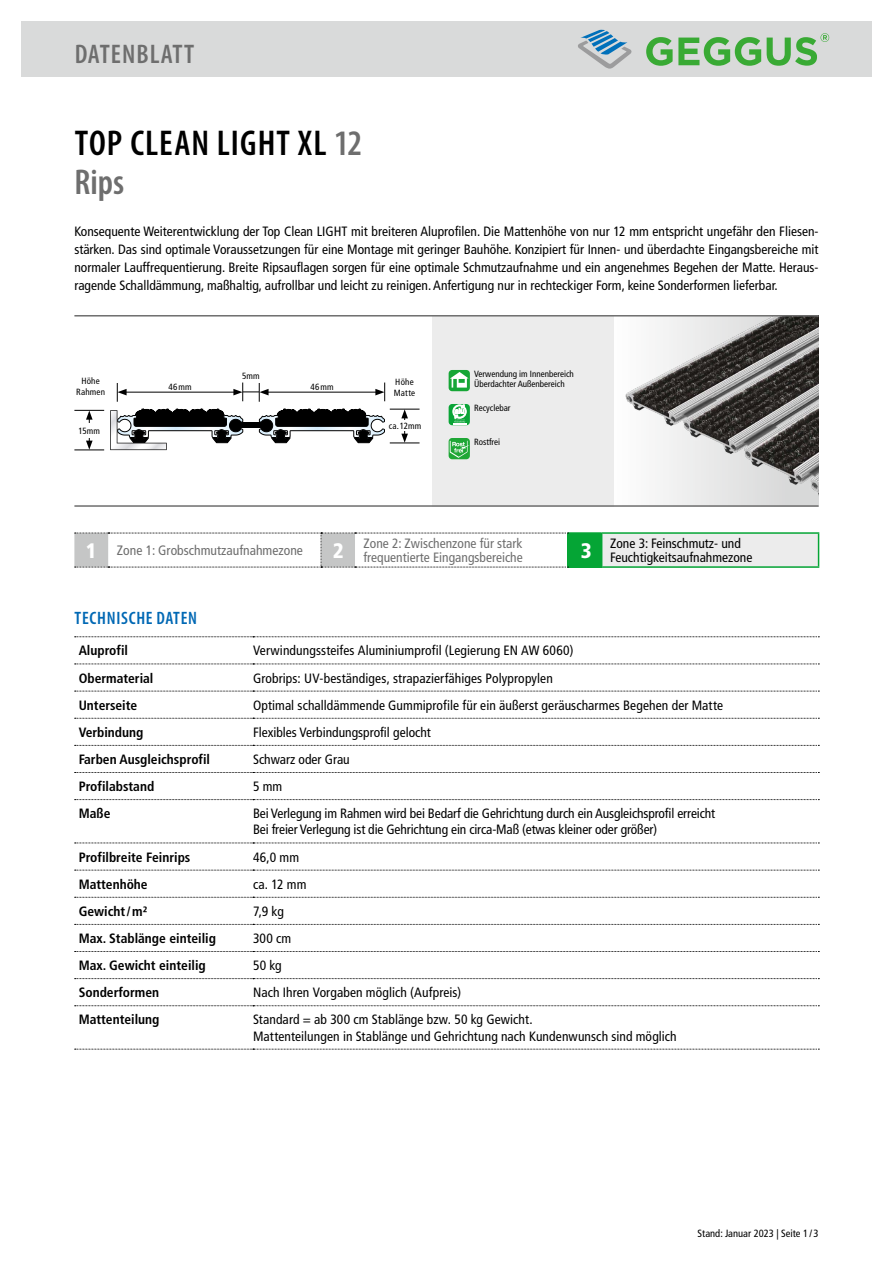
<style>
.page{position:relative;width:893px;height:1263px;background:#fff}
.page>*{position:absolute;margin:0;border:0;box-sizing:border-box;transform-origin:0 0}
.t1{font:600 condensed 36px/39px "Myriad Pro";letter-spacing:.025em;color:#000}
.t2{font:600 condensed 27px "Myriad Pro";letter-spacing:.04em;color:#6e6e6e}
.t3{font:900 condensed 21px "Frutiger LT Std";color:#fff}
.t4{font:600 condensed 18px "Myriad Pro";letter-spacing:.04em;color:#0068b4}
.t5{font:condensed 13.65px "Frutiger LT Std";color:#6e6e6e}
.t6{font:condensed 13.5px/18px "Frutiger LT Std";color:#000}
.t7{font:700 condensed 13.5px "Frutiger LT Std";color:#000}
.t8{font:condensed 13.5px/13.5px "Frutiger LT Std";color:#6e6e6e}
.t9{font:condensed 10.5px "Frutiger LT Std";color:#000}
.t10{font:condensed 9px/10.5px "Frutiger LT Std";color:#000}
.t11{font:condensed 9px/10.5px "Frutiger LT Std";letter-spacing:.02em;color:#000;text-align:center}
.s1{color:#6e6e6e}
.s2{font-weight:900;font-size:21px;color:#fff}
</style>
<div class="page">
<div style="left:21px;top:21px;width:851px;height:56px;background:#d9dada"></div>
<svg style="left:74px;top:637px;width:179px;height:412px"></svg>
<svg style="left:75px;top:636px;width:744px;height:1px"></svg>
<svg style="left:75px;top:664px;width:744px;height:1px"></svg>
<svg style="left:75px;top:691px;width:744px;height:1px"></svg>
<svg style="left:75px;top:718px;width:744px;height:1px"></svg>
<svg style="left:75px;top:745px;width:744px;height:1px"></svg>
<svg style="left:75px;top:772px;width:744px;height:1px"></svg>
<svg style="left:75px;top:799px;width:744px;height:1px"></svg>
<svg style="left:75px;top:843px;width:744px;height:1px"></svg>
<svg style="left:75px;top:870px;width:744px;height:1px"></svg>
<svg style="left:75px;top:897px;width:744px;height:1px"></svg>
<svg style="left:75px;top:924px;width:744px;height:1px"></svg>
<svg style="left:75px;top:951px;width:744px;height:1px"></svg>
<svg style="left:75px;top:978px;width:744px;height:1px"></svg>
<svg style="left:75px;top:1005px;width:744px;height:1px"></svg>
<svg style="left:75px;top:1049px;width:744px;height:1px"></svg>
<div style="left:432px;top:315px;width:387px;height:191px;background:#ececec"></div>
<img style="left:614px;top:316px;width:205px;height:189px">
<hr style="left:74px;top:505px;width:745px;height:2px;background:#6e6e6e">
<hr style="left:74px;top:315px;width:745px;height:1px;background:#6e6e6e">
<div style="left:449px;top:370px;width:21px;height:21px;background:#16a636;border-radius:4px"></div>
<svg style="left:450px;top:372px;width:19px;height:16px"></svg>
<div style="left:449px;top:404px;width:21px;height:21px;background:#0aa537;border-radius:4px"></div>
<svg style="left:453px;top:405px;width:13px;height:19px"></svg>
<div style="left:449px;top:438px;width:21px;height:21px;background:#1fa736;border-radius:4px"></div>
<svg style="left:450px;top:441px;width:19px;height:17px"></svg>
<div style="left:568px;top:533px;width:34px;height:34px;background:#05a535"></div>
<div style="left:602px;top:533px;width:217px;height:34px;background:#ececec"></div>
<hr style="left:568px;top:532px;width:34px;height:2px;background:#05a535">
<hr style="left:568px;top:566px;width:34px;height:2px;background:#05a535">
<hr style="left:602px;top:532px;width:217px;height:2px;background:#05a535">
<hr style="left:818px;top:534px;width:1px;height:32px;background:#05a535">
<hr style="left:602px;top:566px;width:217px;height:2px;background:#05a535">
<svg style="left:74px;top:533px;width:494px;height:35px"></svg>
<hr style="left:74px;top:410px;width:30px;height:1px;background:#000">
<hr style="left:74px;top:450px;width:30px;height:1px;background:#000">
<svg style="left:86px;top:411px;width:7px;height:39px"></svg>
<div style="left:74px;top:423px;width:30px;height:14px;background:#fff"></div>
<hr style="left:390px;top:409px;width:30px;height:1px;background:#000">
<hr style="left:390px;top:443px;width:30px;height:1px;background:#000">
<svg style="left:401px;top:409px;width:7px;height:34px"></svg>
<div style="left:388px;top:421px;width:34px;height:10px;background:#fff"></div>
<svg style="left:110px;top:382px;width:275px;height:68px"></svg>
<svg style="left:646px;top:37px;width:115px;height:29px"></svg>
<svg style="left:767px;top:33px;width:62px;height:33px"></svg>
<svg style="left:578px;top:30px;width:54px;height:39px"></svg>
<h2 class="t2" style="left:75px;top:37px;width:121px">DATENBLATT</h2>
<h1 class="t1" style="left:74px;top:122px;width:289px">TOP CLEAN LIGHT XL <span class="s1">12<br>Rips</span></h1>
<p class="t6" style="left:74px;top:222px;width:746px;text-align:justify">Konsequente Weiterentwicklung der Top Clean LIGHT mit breiteren Aluprofilen. Die Mattenhöhe von nur 12 mm entspricht ungefähr den Fliesen&shy;stärken. Das sind optimale Voraussetzungen für eine Montage mit geringer Bauhöhe. Konzipiert für Innen- und überdachte Eingangsbereiche mit normaler Lauffrequentierung. Breite Ripsauflagen sorgen für eine optimale Schmutzaufnahme und ein angenehmes Begehen der Matte. Heraus&shy;ragende Schalldämmung, maßhaltig, aufrollbar und leicht zu reinigen. Anfertigung nur in rechteckiger Form, keine Sonderformen lieferbar.</p>
<p class="t11" style="left:76px;top:376px;width:30px">Höhe<br>Rahmen</p>
<p class="t10" style="left:168px;top:381px;width:25px">46mm</p>
<p class="t10" style="left:78px;top:425px;width:23px">15mm</p>
<p class="t10" style="left:242px;top:371px;width:19px">5mm</p>
<p class="t10" style="left:310px;top:381px;width:25px">46mm</p>
<p class="t11" style="left:394px;top:377px;width:23px;text-align:left">Höhe<br>Matte</p>
<p class="t10" style="left:389px;top:421px;width:34px">ca.12mm</p>
<p class="t10" style="left:474px;top:368px;width:101px">Verwendung im Innenbereich<br>Überdachter Außenbereich</p>
<p class="t10" style="left:474px;top:402px;width:38px">Recyclebar</p>
<p class="t10" style="left:474px;top:436px;width:28px">Rostfrei</p>
<p class="t5" style="left:86px;top:542px;width:219px"><span class="s2">1</span> Zone 1: Grobschmutzaufnahmezone</p>
<h3 class="t3" style="left:333px;top:538px;width:12px">2</h3>
<p class="t8" style="left:364px;top:537px;width:161px">Zone 2: Zwischenzone für stark frequentierte Eingangsbereiche</p>
<h3 class="t3" style="left:581px;top:538px;width:12px">3</h3>
<p class="t6" style="left:610px;top:537px;width:144px;line-height:13.5px">Zone 3: Feinschmutz- und<br>Feuchtigkeitsaufnahmezone</p>
<h3 class="t4" style="left:75px;top:607px;width:124px">TECHNISCHE DATEN</h3>
<p class="t7" style="left:79px;top:643px;width:51px">Aluprofil</p>
<p class="t6" style="left:253px;top:642px;width:322px">Verwindungssteifes Aluminiumprofil (Legierung EN AW 6060)</p>
<p class="t7" style="left:79px;top:670px;width:76px">Obermaterial</p>
<p class="t6" style="left:253px;top:669px;width:301px">Grobrips: UV-beständiges, strapazierfähiges Polypropylen</p>
<p class="t7" style="left:79px;top:697px;width:60px">Unterseite</p>
<p class="t6" style="left:253px;top:696px;width:472px">Optimal schalldämmende Gummiprofile für ein äußerst geräuscharmes Begehen der Matte</p>
<p class="t7" style="left:79px;top:724px;width:66px">Verbindung</p>
<p class="t6" style="left:253px;top:723px;width:179px">Flexibles Verbindungsprofil gelocht</p>
<p class="t7" style="left:79px;top:751px;width:133px">Farben Ausgleichsprofil</p>
<p class="t6" style="left:253px;top:750px;width:98px">Schwarz oder Grau</p>
<p class="t7" style="left:79px;top:778px;width:77px">Profilabstand</p>
<p class="t6" style="left:253px;top:777px;width:31px">5 mm</p>
<p class="t7" style="left:79px;top:805px;width:33px">Maße</p>
<p class="t6" style="left:253px;top:805px;width:464px;line-height:16.2px">Bei Verlegung im Rahmen wird bei Bedarf die Gehrichtung durch ein Ausgleichsprofil erreicht<br>Bei freier Verlegung ist die Gehrichtung ein circa-Maß (etwas kleiner oder größer)</p>
<p class="t7" style="left:79px;top:849px;width:113px">Profilbreite Feinrips</p>
<p class="t6" style="left:253px;top:848px;width:48px">46,0 mm</p>
<p class="t7" style="left:79px;top:876px;width:71px">Mattenhöhe</p>
<p class="t6" style="left:253px;top:875px;width:55px">ca. 12 mm</p>
<p class="t7" style="left:79px;top:903px;width:70px">Gewicht/m²</p>
<p class="t6" style="left:253px;top:902px;width:32px">7,9 kg</p>
<p class="t7" style="left:79px;top:930px;width:139px">Max. Stablänge einteilig</p>
<p class="t6" style="left:253px;top:929px;width:40px">300 cm</p>
<p class="t7" style="left:79px;top:957px;width:129px">Max. Gewicht einteilig</p>
<p class="t6" style="left:253px;top:956px;width:30px">50 kg</p>
<p class="t7" style="left:79px;top:984px;width:82px">Sonderformen</p>
<p class="t6" style="left:253px;top:984px;width:210px">Nach Ihren Vorgaben möglich (Aufpreis)</p>
<p class="t7" style="left:79px;top:1012px;width:82px">Mattenteilung</p>
<p class="t6" style="left:253px;top:1012px;width:425px;line-height:16.2px">Standard = ab 300 cm Stablänge bzw. 50 kg Gewicht.<br>Mattenteilungen in Stablänge und Gehrichtung nach Kundenwunsch sind möglich</p>
<p class="t9" style="left:698px;top:1227px;width:122px">Stand: Januar 2023 | Seite 1 / 3</p>
</div>
